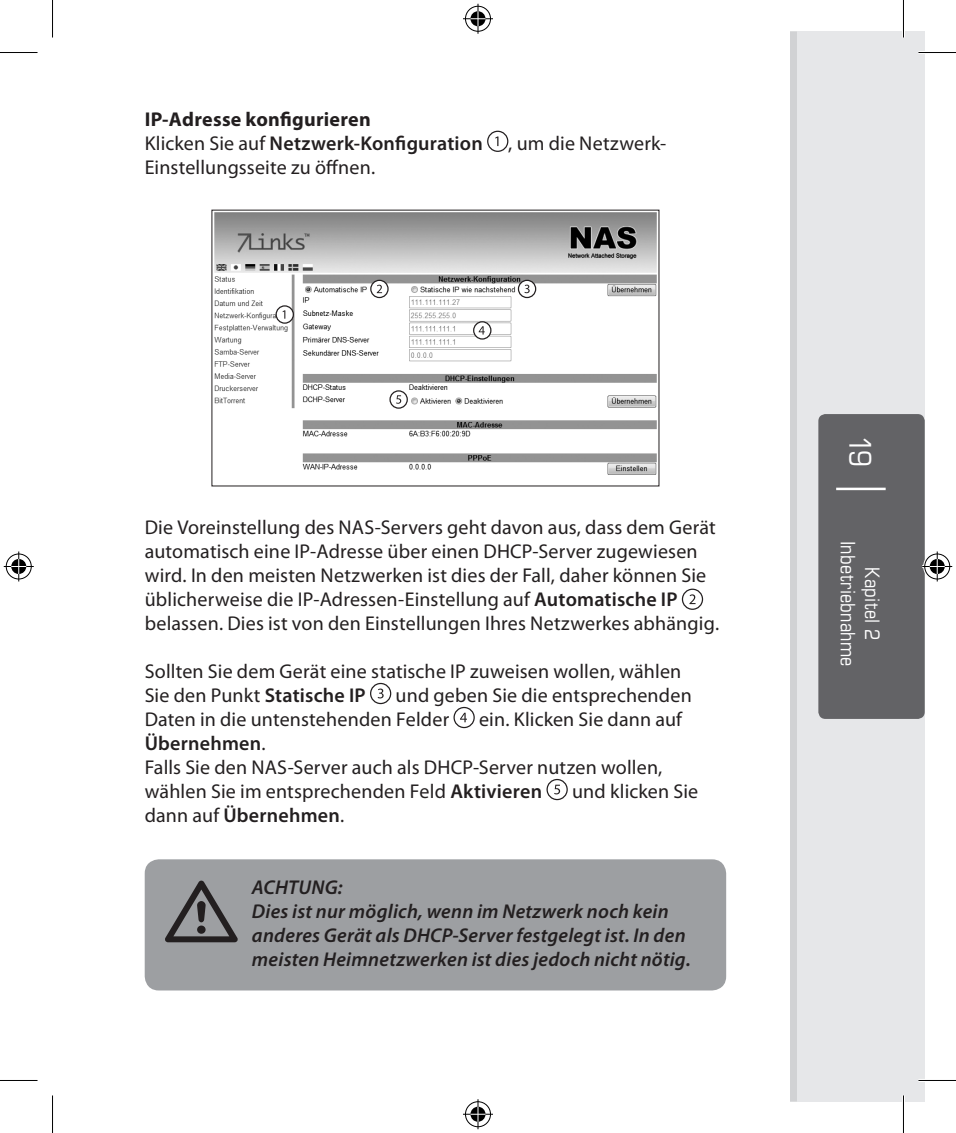
<style>
.page{position:relative;width:956px;height:1133px;background:#fff}
.page>*{position:absolute;margin:0;border:0;box-sizing:border-box;transform-origin:0 0}
.t1{font:condensed 30px "Eurostile";color:#fff}
.Fließtext_Ebene_1{font:20px/24px "Myriad Pro";letter-spacing:.01em;color:#231f20}
.t2{font:italic 600 20px/24px "Myriad Pro";letter-spacing:.01em;color:#231f20}
.Fließtext_Ebene_1-2{font:600 20px "Myriad Pro";letter-spacing:.01em;color:#231f20}
.Überschrift_Ebene_1{font:700 20px "Myriad Pro";letter-spacing:.015em;color:#231f20}
.t3{font:condensed 20px/24px "Eurostile";letter-spacing:.015em;color:#fff;text-align:center}
.s1{font-weight:400}
.s2{font-weight:600}
</style>
<div class="page">
<div style="left:790px;top:31px;width:7px;height:1070px;background:#d1d2d4"></div>
<div style="left:797px;top:31px;width:127px;height:1070px;background:#e6e7e9"></div>
<div style="left:818px;top:414px;width:106px;height:305px;background:#636366;border-radius:7px"></div>
<hr style="left:836px;top:487px;width:49px;height:3px;background:#fff">
<svg style="left:487px;top:131px;width:20px;height:20px"></svg>
<div style="left:487px;top:131px;width:21px;height:21px;border:1px solid #231f20;border-radius:50%"></div>
<svg style="left:495px;top:136px;width:3px;height:10px"></svg>
<img style="left:214px;top:212px;width:443px;height:263px">
<svg style="left:276px;top:306px;width:17px;height:17px"></svg>
<div style="left:275px;top:305px;width:19px;height:19px;border:1px solid #231f20;border-radius:50%"></div>
<svg style="left:282px;top:310px;width:3px;height:9px"></svg>
<svg style="left:371px;top:280px;width:17px;height:17px"></svg>
<div style="left:370px;top:280px;width:18px;height:18px;border:1px solid #231f20;border-radius:50%"></div>
<svg style="left:377px;top:285px;width:5px;height:8px"></svg>
<svg style="left:518px;top:280px;width:17px;height:17px"></svg>
<div style="left:518px;top:280px;width:18px;height:18px;border:1px solid #231f20;border-radius:50%"></div>
<svg style="left:524px;top:285px;width:5px;height:8px"></svg>
<svg style="left:473px;top:322px;width:18px;height:17px"></svg>
<div style="left:473px;top:321px;width:18px;height:18px;border:1px solid #231f20;border-radius:50%"></div>
<svg style="left:478px;top:326px;width:6px;height:8px"></svg>
<svg style="left:390px;top:391px;width:17px;height:17px"></svg>
<div style="left:389px;top:390px;width:19px;height:19px;border:1px solid #231f20;border-radius:50%"></div>
<svg style="left:396px;top:395px;width:5px;height:9px"></svg>
<svg style="left:682px;top:589px;width:20px;height:20px"></svg>
<div style="left:681px;top:588px;width:22px;height:22px;border:1px solid #231f20;border-radius:50%"></div>
<svg style="left:689px;top:594px;width:6px;height:10px"></svg>
<svg style="left:370px;top:683px;width:20px;height:20px"></svg>
<div style="left:370px;top:683px;width:21px;height:21px;border:1px solid #231f20;border-radius:50%"></div>
<svg style="left:377px;top:688px;width:6px;height:10px"></svg>
<svg style="left:454px;top:707px;width:20px;height:20px"></svg>
<div style="left:453px;top:707px;width:21px;height:21px;border:1px solid #231f20;border-radius:50%"></div>
<svg style="left:460px;top:712px;width:7px;height:10px"></svg>
<svg style="left:547px;top:779px;width:20px;height:20px"></svg>
<div style="left:546px;top:779px;width:21px;height:21px;border:1px solid #231f20;border-radius:50%"></div>
<svg style="left:554px;top:784px;width:6px;height:10px"></svg>
<div style="left:145px;top:859px;width:581px;height:131px;background:#9d9fa2;border-radius:14px"></div>
<svg style="left:165px;top:880px;width:73px;height:62px"></svg>
<hr style="left:918px;top:51px;width:37px;height:3px;background:#fff">
<hr style="left:918px;top:1078px;width:37px;height:4px;background:#fff">
<hr style="left:901px;top:0;width:3px;height:38px;background:#fff">
<hr style="left:901px;top:1095px;width:3px;height:38px;background:#fff">
<hr style="left:0;top:52px;width:38px;height:1px;background:#000">
<hr style="left:918px;top:52px;width:37px;height:1px;background:#000">
<hr style="left:0;top:1080px;width:38px;height:1px;background:#000">
<hr style="left:918px;top:1080px;width:37px;height:1px;background:#000">
<hr style="left:52px;top:0;width:1px;height:38px;background:#000">
<hr style="left:52px;top:1095px;width:1px;height:38px;background:#000">
<hr style="left:902px;top:0;width:1px;height:38px;background:#000">
<hr style="left:902px;top:1095px;width:1px;height:38px;background:#000">
<div style="left:464px;top:5px;width:28px;height:28px;border:3px solid #fff;border-radius:50%"></div>
<hr style="left:463px;top:17px;width:30px;height:3px;background:#fff">
<hr style="left:476px;top:4px;width:3px;height:30px;background:#fff">
<div style="left:469px;top:10px;width:18px;height:18px;border:3px solid #fff;border-radius:50%"></div>
<div style="left:465px;top:6px;width:26px;height:26px;border:1px solid #000;border-radius:50%"></div>
<hr style="left:463px;top:18px;width:30px;height:1px;background:#000">
<hr style="left:477px;top:4px;width:1px;height:30px;background:#000">
<svg style="left:470px;top:11px;width:15px;height:15px"></svg>
<div style="left:464px;top:1100px;width:28px;height:28px;border:3px solid #fff;border-radius:50%"></div>
<hr style="left:463px;top:1112px;width:30px;height:3px;background:#fff">
<hr style="left:476px;top:1099px;width:3px;height:30px;background:#fff">
<div style="left:469px;top:1105px;width:18px;height:18px;border:3px solid #fff;border-radius:50%"></div>
<div style="left:465px;top:1101px;width:26px;height:26px;border:1px solid #000;border-radius:50%"></div>
<hr style="left:463px;top:1113px;width:30px;height:1px;background:#000">
<hr style="left:477px;top:1099px;width:1px;height:30px;background:#000">
<svg style="left:470px;top:1106px;width:15px;height:15px"></svg>
<div style="left:5px;top:552px;width:28px;height:28px;border:3px solid #fff;border-radius:50%"></div>
<hr style="left:4px;top:565px;width:30px;height:3px;background:#fff">
<hr style="left:17px;top:551px;width:3px;height:30px;background:#fff">
<div style="left:10px;top:557px;width:18px;height:18px;border:3px solid #fff;border-radius:50%"></div>
<div style="left:6px;top:553px;width:26px;height:26px;border:1px solid #000;border-radius:50%"></div>
<hr style="left:4px;top:566px;width:30px;height:1px;background:#000">
<hr style="left:18px;top:551px;width:1px;height:30px;background:#000">
<svg style="left:11px;top:559px;width:15px;height:15px"></svg>
<div style="left:923px;top:552px;width:28px;height:28px;border:3px solid #fff;border-radius:50%"></div>
<hr style="left:922px;top:565px;width:30px;height:3px;background:#fff">
<hr style="left:935px;top:551px;width:3px;height:30px;background:#fff">
<div style="left:928px;top:557px;width:18px;height:18px;border:3px solid #fff;border-radius:50%"></div>
<div style="left:924px;top:553px;width:25px;height:26px;border:1px solid #000;border-radius:50%"></div>
<hr style="left:922px;top:566px;width:30px;height:1px;background:#000">
<hr style="left:936px;top:551px;width:1px;height:30px;background:#000">
<svg style="left:929px;top:559px;width:15px;height:15px"></svg>
<p class="Überschrift_Ebene_1" style="left:145px;top:106px;width:228px">IP-Adresse konfigurieren</p>
<p class="Fließtext_Ebene_1-2" style="left:145px;top:131px;width:339px"><span class="s1">Klicken Sie auf</span> Netzwerk-Konfiguration</p>
<p class="Fließtext_Ebene_1" style="left:508px;top:131px;width:160px">, um die Netzwerk-</p>
<p class="Fließtext_Ebene_1" style="left:145px;top:155px;width:232px">Einstellungsseite zu öffnen.</p>
<p class="Fließtext_Ebene_1" style="left:145px;top:515px;width:576px">Die Voreinstellung des NAS-Servers geht davon aus, dass dem Gerät automatisch eine IP-Adresse über einen DHCP-Server zugewiesen wird. In den meisten Netzwerken ist dies der Fall, daher können Sie üblicherweise die IP-Adressen-Einstellung auf <span class="s2">Automatische IP </span>belassen. Dies ist von den Einstellungen Ihres Netzwerkes abhängig.</p>
<p class="Fließtext_Ebene_1" style="left:145px;top:659px;width:538px">Sollten Sie dem Gerät eine statische IP zuweisen wollen, wählen<br>Sie den Punkt <span class="s2">Statische IP</span></p>
<p class="Fließtext_Ebene_1" style="left:145px;top:683px;width:548px;text-indent:251px">und geben Sie die entsprechenden<br>Daten in die untenstehenden Felder</p>
<p class="Fließtext_Ebene_1" style="left:479px;top:707px;width:205px">ein. Klicken Sie dann auf</p>
<p class="Fließtext_Ebene_1-2" style="left:145px;top:731px;width:122px">Übernehmen<span class="s1">.</span></p>
<p class="Fließtext_Ebene_1" style="left:145px;top:755px;width:519px">Falls Sie den NAS-Server auch als DHCP-Server nutzen wollen, wählen Sie im entsprechenden Feld <span class="s2">Aktivieren</span></p>
<p class="Fließtext_Ebene_1" style="left:572px;top:779px;width:128px">und klicken Sie</p>
<p class="Fließtext_Ebene_1-2" style="left:145px;top:803px;width:201px"><span class="s1">dann auf</span> Übernehmen<span class="s1">.</span></p>
<p class="t2" style="left:252px;top:875px;width:440px">ACHTUNG:<br>Dies ist nur möglich, wenn im Netzwerk noch kein anderes Gerät als DHCP-Server festgelegt ist. In den meisten Heimnetzwerken ist dies jedoch nicht nötig.</p>
<h1 class="t1" style="left:878px;top:436px;width:33px;rotate:90deg">19</h1>
<p class="t3" style="left:884px;top:541px;width:127px;rotate:90deg">Kapitel 2<br>Inbetriebnahme</p>
</div>
